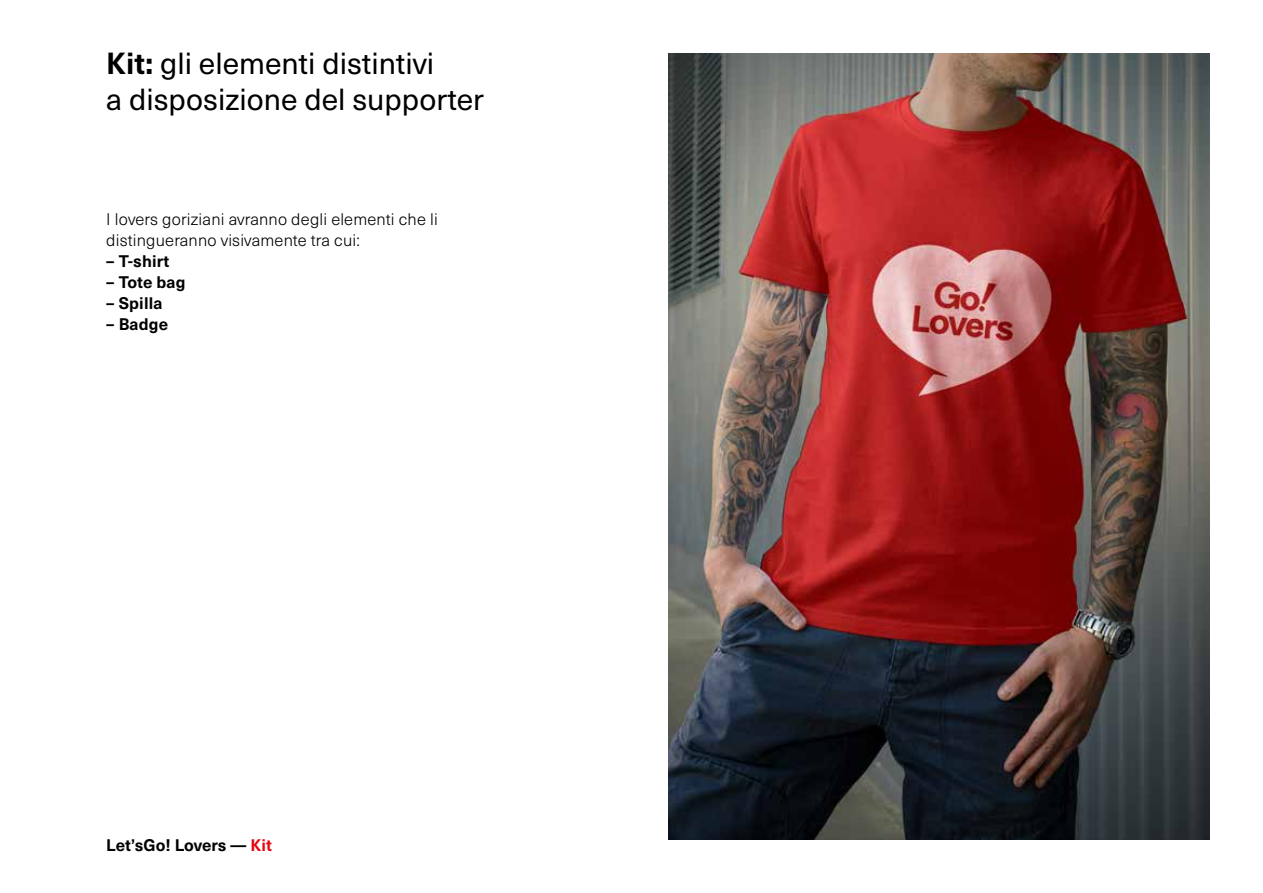
<style>
.page{position:relative;width:1263px;height:893px;background:#fff}
.page>*{position:absolute;margin:0;border:0;box-sizing:border-box;transform-origin:0 0}
.t1{font:30px/36px "Neue Haas Unica Pro";color:#000}
.t2{font:300 16.5px/21px "Neue Haas Unica Pro";letter-spacing:.01em;color:#000}
.t3{font:700 16.5px "Neue Haas Unica Pro";letter-spacing:.01em;color:#000}
.s1{font-weight:700}
.s2{color:#e30613}
</style>
<div class="page">
<img style="left:669px;top:53px;width:541px;height:787px">
<h1 class="t1" style="left:106px;top:46px;width:379px"><span class="s1">Kit:</span> gli elementi distintivi<br>a disposizione del supporter</h1>
<p class="t2" style="left:106px;top:209px;width:333px">I lovers goriziani avranno degli elementi che li distingueranno visivamente tra cui:</p>
<p class="t3" style="left:106px;top:251px;width:65px">– T-shirt</p>
<p class="t3" style="left:106px;top:272px;width:81px">– Tote bag</p>
<p class="t3" style="left:106px;top:293px;width:58px">– Spilla</p>
<p class="t3" style="left:106px;top:314px;width:63px">– Badge</p>
<p class="t3" style="left:106px;top:835px;width:167px">Let’sGo! Lovers — <span class="s2">Kit</span></p>
</div>
